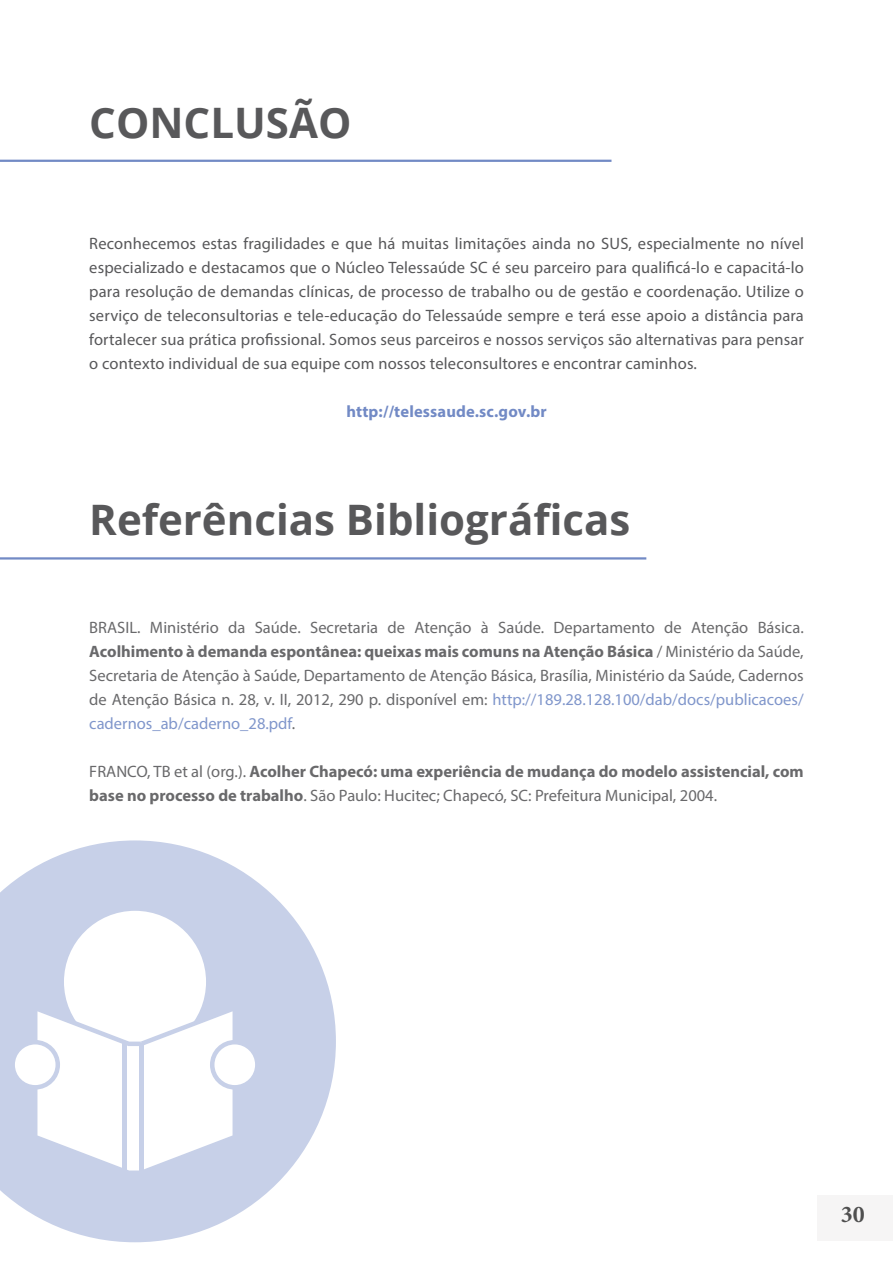
<style>
.page{position:relative;width:893px;height:1263px;background:#fff}
.page>*{position:absolute;margin:0;border:0;box-sizing:border-box;transform-origin:0 0}
.t1{font:700 42px "Open Sans";color:#58585a}
.t2{font:700 24px "Minion Pro";color:#4f4f4f}
.t3{font:16.5px/24px "Myriad Pro";letter-spacing:.01em;color:#58585a;text-align:justify}
.t4{font:16.5px/24px "Myriad Pro";color:#69696b;text-align:justify}
.t5{font:700 16.5px/24px "Myriad Pro";color:#69696b}
.t6{font:700 16.5px "Myriad Pro";letter-spacing:.01em;color:#728ac5}
.s1{font-weight:700}
.s2{color:#8096cb}
.s3{font-weight:400}
</style>
<div class="page">
<div style="left:818px;top:1195px;width:75px;height:45px;background:#f6f5f5"></div>
<hr style="left:0;top:160px;width:611px;height:2px;background:#728ac5">
<svg style="left:0;top:840px;width:336px;height:402px;fill:#c7d0e8"></svg>
<svg style="left:10px;top:906px;width:250px;height:269px"></svg>
<hr style="left:0;top:557px;width:646px;height:2px;background:#728ac5">
<h1 class="t1" style="left:89px;top:94px;width:264px">CONCLUSÃO</h1>
<p class="t3" style="left:89px;top:231px;width:716px">Reconhecemos estas fragilidades e que há muitas limitações ainda no SUS, especialmente no nível especializado e destacamos que o Núcleo Telessaúde SC é seu parceiro para qualificá-lo e capacitá-lo para resolução de demandas clínicas, de processo de trabalho ou de gestão e coordenação. Utilize o serviço de teleconsultorias e tele-educação do Telessaúde sempre e terá esse apoio a distância para fortalecer sua prática profissional. Somos seus parceiros e nossos serviços são alternativas para pensar o contexto individual de sua equipe com nossos teleconsultores e encontrar caminhos.</p>
<p class="t6" style="left:346px;top:401px;width:202px">http://telessaude.sc.gov.br</p>
<h1 class="t1" style="left:89px;top:490px;width:542px">Referências Bibliográficas</h1>
<p class="t4" style="left:89px;top:615px;width:716px">BRASIL. Ministério da Saúde. Secretaria de Atenção à Saúde. Departamento de Atenção Básica.<br><span class="s1">Acolhimento à demanda espontânea: queixas mais comuns na Atenção Básica</span> / Ministério da Saúde, Secretaria de Atenção à Saúde, Departamento de Atenção Básica, Brasília, Ministério da Saúde, Cadernos de Atenção Básica n. 28, v. II, 2012, 290 p. disponível em: <span class="s2">http://189.28.128.100/dab/docs/publicacoes/ cadernos_ab/caderno_28.pdf</span>.</p>
<p class="t5" style="left:89px;top:759px;width:716px"><span class="s3">FRANCO, TB et al (org.).</span> Acolher Chapecó: uma experiência de mudança do modelo assistencial, com base no processo de trabalho<span class="s3">. São Paulo: Hucitec; Chapecó, SC: Prefeitura Municipal, 2004.</span></p>
<h2 class="t2" style="left:841px;top:1197px;width:25px">30</h2>
</div>
